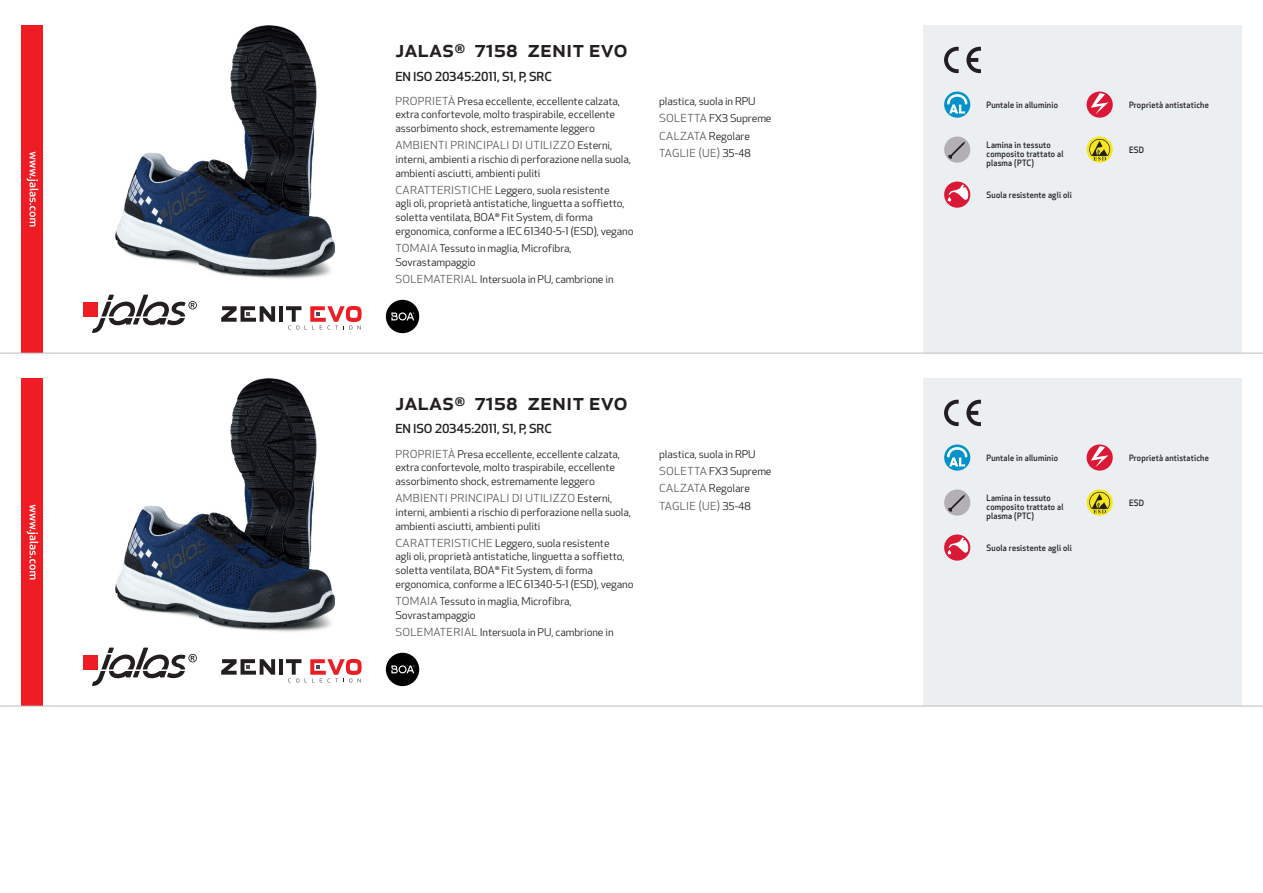
<style>
.page{position:relative;width:1263px;height:893px;background:#fff}
.page>*{position:absolute;margin:0;border:0;box-sizing:border-box;transform-origin:0 0}
.Produkt_namn{font:500 24px "Apex New";color:#231f20}
.Ingress{font:500 12.15px "Apex New";letter-spacing:-.015em;color:#231f20;scale:1.06 1}
.Funktion{font:10.8px "Apex New";letter-spacing:.025em;color:#57585a;scale:1.06 1}
.Funktion-2{font:10.5px/13.6px "Apex New";letter-spacing:-.01em;color:#231f20;scale:1.06 1}
.Funktion_body{font:500 8.55px/9px "Apex New";letter-spacing:.025em;color:#231f20;scale:.95 1}
.s1{font-size:10.8px;color:#57585a}
.s2{font-size:10.5px;color:#231f20}
</style>
<div class="page">
<img style="left:116px;top:26px;width:219px;height:253px">
<div style="left:83px;top:302px;width:15px;height:14px;background:#ee1d23"></div>
<svg style="left:92px;top:295px;width:105px;height:38px"></svg>
<hr style="left:279px;top:306px;width:4px;height:16px;background:#231f20">
<svg style="left:221px;top:306px;width:54px;height:16px"></svg>
<svg style="left:286px;top:306px;width:76px;height:24px"></svg>
<div style="left:386px;top:300px;width:33px;height:33px;background:#000001;border-radius:50%"></div>
<svg style="left:391px;top:312px;width:23px;height:8px"></svg>
<div style="left:21px;top:26px;width:22px;height:327px;background:#ee1d23"></div>
<svg style="left:27px;top:152px;width:11px;height:75px"></svg>
<div style="left:923px;top:26px;width:319px;height:327px;background:#eceff1"></div>
<svg style="left:966px;top:47px;width:15px;height:26px"></svg>
<svg style="left:944px;top:47px;width:15px;height:26px"></svg>
<svg style="left:944px;top:92px;width:26px;height:26px"></svg>
<svg style="left:947px;top:94px;width:20px;height:20px"></svg>
<div style="left:944px;top:137px;width:26px;height:26px;background:#b3b0b3;border-radius:50%"></div>
<svg style="left:948px;top:141px;width:17px;height:18px"></svg>
<svg style="left:944px;top:182px;width:26px;height:26px"></svg>
<svg style="left:948px;top:185px;width:20px;height:17px"></svg>
<svg style="left:1086px;top:92px;width:27px;height:26px"></svg>
<svg style="left:1091px;top:93px;width:17px;height:22px"></svg>
<svg style="left:1086px;top:137px;width:27px;height:26px"></svg>
<svg style="left:1089px;top:139px;width:21px;height:21px"></svg>
<img style="left:116px;top:378px;width:219px;height:254px">
<div style="left:83px;top:654px;width:15px;height:15px;background:#ee1d23"></div>
<svg style="left:92px;top:648px;width:105px;height:38px"></svg>
<hr style="left:279px;top:659px;width:4px;height:16px;background:#231f20">
<svg style="left:221px;top:659px;width:54px;height:16px"></svg>
<svg style="left:286px;top:659px;width:76px;height:23px"></svg>
<div style="left:386px;top:653px;width:33px;height:33px;background:#000001;border-radius:50%"></div>
<svg style="left:391px;top:665px;width:23px;height:8px"></svg>
<div style="left:21px;top:378px;width:22px;height:328px;background:#ee1d23"></div>
<svg style="left:27px;top:505px;width:11px;height:74px"></svg>
<div style="left:923px;top:378px;width:319px;height:328px;background:#eceff1"></div>
<svg style="left:966px;top:400px;width:15px;height:26px"></svg>
<svg style="left:944px;top:400px;width:15px;height:26px"></svg>
<svg style="left:944px;top:444px;width:26px;height:27px"></svg>
<svg style="left:947px;top:447px;width:20px;height:19px"></svg>
<div style="left:944px;top:489px;width:26px;height:27px;background:#b3b0b3;border-radius:50%"></div>
<svg style="left:948px;top:494px;width:17px;height:18px"></svg>
<svg style="left:944px;top:534px;width:26px;height:27px"></svg>
<svg style="left:948px;top:537px;width:20px;height:17px"></svg>
<svg style="left:1086px;top:444px;width:27px;height:27px"></svg>
<svg style="left:1091px;top:446px;width:17px;height:21px"></svg>
<svg style="left:1086px;top:489px;width:27px;height:27px"></svg>
<svg style="left:1089px;top:492px;width:21px;height:21px"></svg>
<hr style="left:0;top:353px;width:1263px;height:1px;background:#bcbdc0">
<hr style="left:0;top:706px;width:1263px;height:1px;background:#bcbdc0">
<p class="Produkt_namn" style="left:395px;top:33px;width:234px">JALAS<sup>®</sup> 7158 ZENIT EVO</p>
<p class="Ingress" style="left:395px;top:68px;width:149px">EN ISO 20345:2011, S1, P, SRC</p>
<p class="Funktion-2" style="left:395px;top:94px;width:213px"><span class="s1">PROPRIETÀ</span> Presa eccellente, eccellente calzata, extra confortevole, molto traspirabile, eccellente assorbimento shock, estremamente leggero</p>
<p class="Funktion" style="left:395px;top:139px;width:206px">AMBIENTI PRINCIPALI DI UTILIZZO <span class="s2">Esterni,</span></p>
<p class="Funktion-2" style="left:395px;top:152px;width:224px">interni, ambienti a rischio di perforazione nella suola, ambienti asciutti, ambienti puliti</p>
<p class="Funktion-2" style="left:395px;top:183px;width:226px"><span class="s1">CARATTERISTICHE</span> Leggero, suola resistente<br>agli oli, proprietà antistatiche, linguetta a soffietto, soletta ventilata, BOA<sup>®</sup> Fit System, di forma ergonomica, conforme a IEC 61340-5-1 (ESD), vegano</p>
<p class="Funktion-2" style="left:395px;top:241px;width:168px"><span class="s1">TOMAIA</span> Tessuto in maglia, Microfibra,<br>Sovrastampaggio</p>
<p class="Funktion-2" style="left:395px;top:272px;width:207px"><span class="s1">SOLEMATERIAL</span> Intersuola in PU, cambrione in</p>
<p class="Funktion-2" style="left:659px;top:93px;width:108px;line-height:17.2px">plastica, suola in RPU<br><span class="s1">SOLETTA</span> FX3 Supreme<br><span class="s1">CALZATA</span> Regolare</p>
<p class="Funktion" style="left:659px;top:146px;width:88px">TAGLIE (UE) <span class="s2">35-48</span></p>
<p class="Produkt_namn" style="left:395px;top:385px;width:234px">JALAS<sup>®</sup> 7158 ZENIT EVO</p>
<p class="Ingress" style="left:395px;top:421px;width:149px">EN ISO 20345:2011, S1, P, SRC</p>
<p class="Funktion-2" style="left:395px;top:447px;width:213px"><span class="s1">PROPRIETÀ</span> Presa eccellente, eccellente calzata, extra confortevole, molto traspirabile, eccellente assorbimento shock, estremamente leggero</p>
<p class="Funktion" style="left:395px;top:492px;width:206px">AMBIENTI PRINCIPALI DI UTILIZZO <span class="s2">Esterni,</span></p>
<p class="Funktion-2" style="left:395px;top:505px;width:224px">interni, ambienti a rischio di perforazione nella suola, ambienti asciutti, ambienti puliti</p>
<p class="Funktion-2" style="left:395px;top:536px;width:226px"><span class="s1">CARATTERISTICHE</span> Leggero, suola resistente<br>agli oli, proprietà antistatiche, linguetta a soffietto, soletta ventilata, BOA<sup>®</sup> Fit System, di forma ergonomica, conforme a IEC 61340-5-1 (ESD), vegano</p>
<p class="Funktion-2" style="left:395px;top:594px;width:168px"><span class="s1">TOMAIA</span> Tessuto in maglia, Microfibra,<br>Sovrastampaggio</p>
<p class="Funktion-2" style="left:395px;top:625px;width:207px"><span class="s1">SOLEMATERIAL</span> Intersuola in PU, cambrione in</p>
<p class="Funktion-2" style="left:659px;top:446px;width:108px;line-height:17.2px">plastica, suola in RPU<br><span class="s1">SOLETTA</span> FX3 Supreme<br><span class="s1">CALZATA</span> Regolare</p>
<p class="Funktion" style="left:659px;top:499px;width:88px">TAGLIE (UE) <span class="s2">35-48</span></p>
<p class="Funktion_body" style="left:986px;top:100px;width:77px">Puntale in alluminio</p>
<p class="Funktion_body" style="left:986px;top:140px;width:83px">Lamina in tessuto composito trattato al plasma (PTC)</p>
<p class="Funktion_body" style="left:986px;top:190px;width:91px">Suola resistente agli oli</p>
<p class="Funktion_body" style="left:1129px;top:100px;width:85px">Proprietà antistatiche</p>
<p class="Funktion_body" style="left:1129px;top:145px;width:17px">ESD</p>
<p class="Funktion_body" style="left:986px;top:453px;width:77px">Puntale in alluminio</p>
<p class="Funktion_body" style="left:986px;top:493px;width:83px">Lamina in tessuto composito trattato al plasma (PTC)</p>
<p class="Funktion_body" style="left:986px;top:543px;width:91px">Suola resistente agli oli</p>
<p class="Funktion_body" style="left:1129px;top:453px;width:85px">Proprietà antistatiche</p>
<p class="Funktion_body" style="left:1129px;top:498px;width:17px">ESD</p>
</div>
